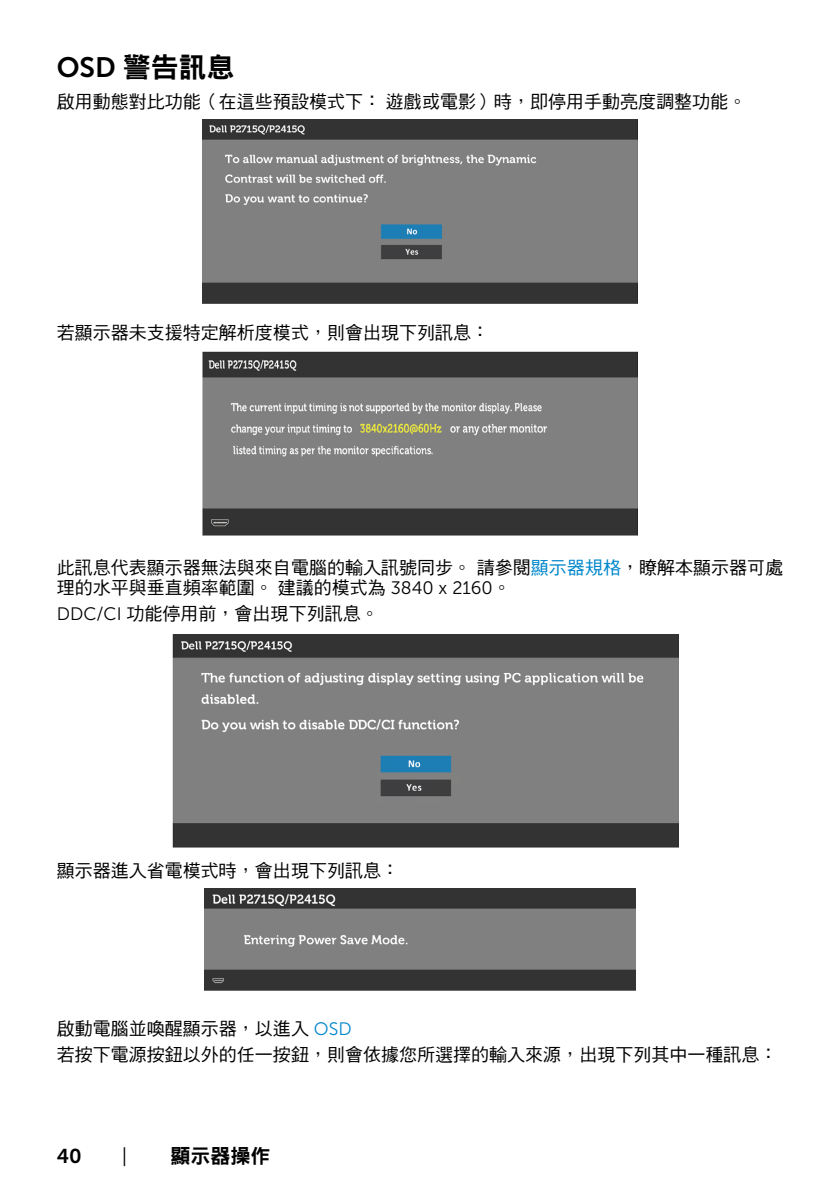
<style>
.page{position:relative;width:840px;height:1191px;background:#fff}
.page>*{position:absolute;margin:0;border:0;box-sizing:border-box;transform-origin:0 0}
.Head3{font:28px "DF Hei Std W9";color:#000}
.t1{font:20px "DF Hei Std W9";color:#000}
.t2{font:20px "Museo Sans For Dell 700";color:#000}
.t3{font:20px "Museo Sans For Dell 300";color:#000}
.Paragraph{font:18px/20px "DF Hei Std W5";color:#000}
.Table_Paragraph{font:18px "DF Hei Std W5";color:#000}
.s1{font-family:"Museo Sans For Dell 700"}
.s2{color:#0087cb}
.s3{font-family:"Museo Sans For Dell 300"}
.s4{font-family:"Museo Sans For Dell 300";color:#0087cb}
</style>
<div class="page">
<img style="left:202px;top:120px;width:435px;height:183px">
<img style="left:202px;top:351px;width:435px;height:185px">
<img style="left:172px;top:634px;width:506px;height:213px">
<img style="left:204px;top:889px;width:431px;height:101px">
<p class="Head3" style="left:57px;top:51px;width:179px"><span class="s1">OSD</span> 警告訊息</p>
<p class="Table_Paragraph" style="left:57px;top:92px;width:690px">啟用動態對比功能（在這些預設模式下：遊戲或電影）時，即停用手動亮度調整功能。</p>
<p class="Paragraph" style="left:57px;top:322px;width:433px">若顯示器未支援特定解析度模式，則會出現下列訊息：</p>
<p class="Paragraph" style="left:57px;top:557px;width:727px">此訊息代表顯示器無法與來自電腦的輸入訊號同步。請參閱<span class="s2">顯示器規格</span>，瞭解本顯示器可處理的水平與垂直頻率範圍。建議的模式為 <span class="s3">3840 x 2160</span>。</p>
<p class="Paragraph" style="left:57px;top:603px;width:323px"><span class="s3">DDC/CI</span> 功能停用前，會出現下列訊息。</p>
<p class="Paragraph" style="left:57px;top:860px;width:343px">顯示器進入省電模式時，會出現下列訊息：</p>
<p class="Paragraph" style="left:57px;top:1018px;width:296px">啟動電腦並喚醒顯示器，以進入 <span class="s4">OSD</span></p>
<p class="Paragraph" style="left:57px;top:1044px;width:721px">若按下電源按鈕以外的任一按鈕，則會依據您所選擇的輸入來源，出現下列其中一種訊息：</p>
<p class="t2" style="left:57px;top:1144px;width:26px">40</p>
<p class="t3" style="left:122px;top:1145px;width:7px">|</p>
<p class="t1" style="left:170px;top:1144px;width:101px">顯示器操作</p>
</div>
